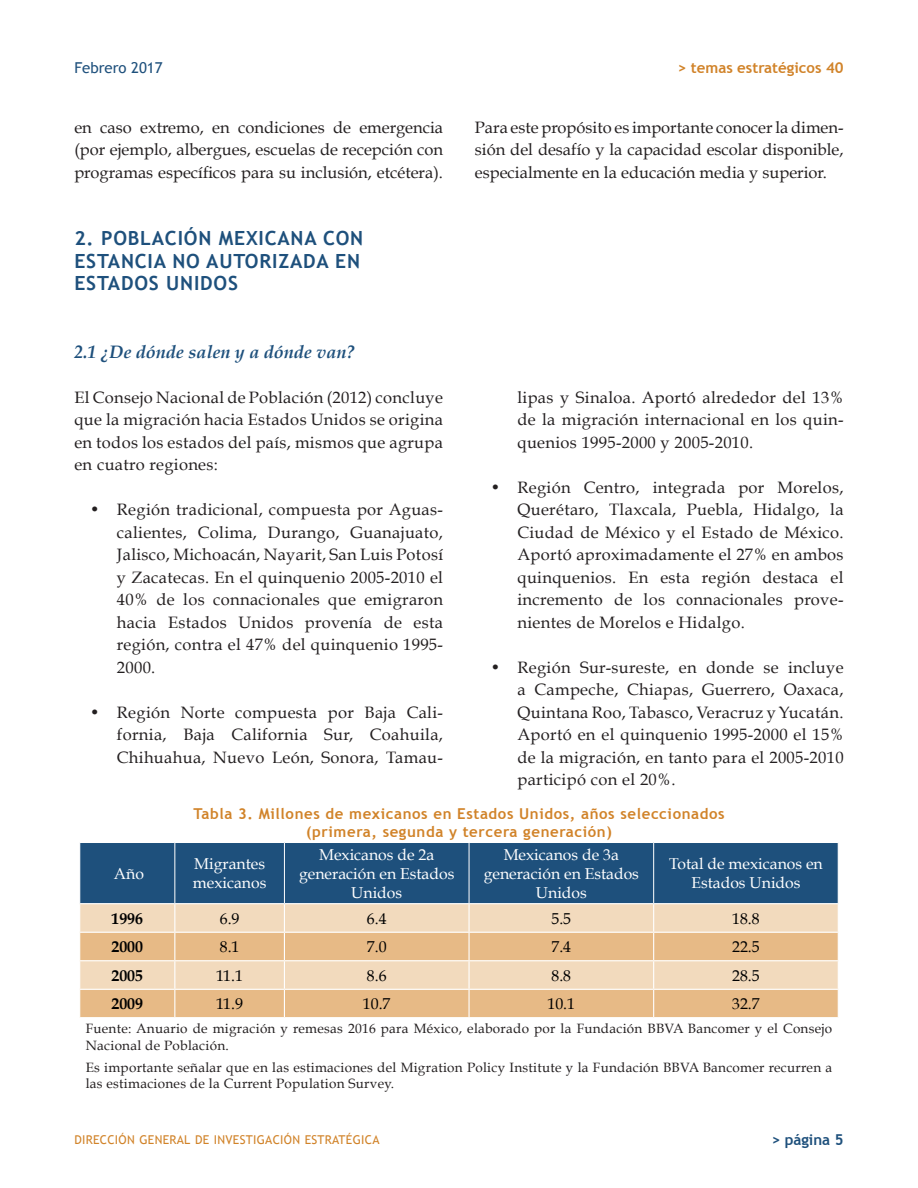
<style>
.page{position:relative;width:918px;height:1188px;background:#fff}
.page>*{position:absolute;margin:0;border:0;box-sizing:border-box;transform-origin:0 0}
.t1{font:700 19.5px/22.5px "Trebuchet MS";letter-spacing:.04em;color:#1e507c}
.subtitulos{font:italic 700 18px "Book Antiqua";color:#1e507c}
.texto_general{font:16.5px/22.5px "Book Antiqua";letter-spacing:.02em;color:#231f20;text-align:justify}
.numeracion{font:16.5px/22.5px "Book Antiqua";letter-spacing:.02em;color:#231f20;text-align:justify}
.t2{font:15.75px/18.9px "Book Antiqua";color:#fff;text-align:center}
.t3{font:15.75px "Book Antiqua";color:#000}
.t4{font:700 15.75px "Book Antiqua";color:#000}
.titulos_tablas{font:700 15px "Trebuchet MS";letter-spacing:.04em;color:#d18329}
.titulos_tablas-2{font:700 15px "Trebuchet MS";color:#d18329}
.t5{font:15px "Trebuchet MS";color:#1e507c}
.t6{font:700 15px "Trebuchet MS";color:#1e507c}
.pie_tablas{font:13.5px/16.5px "Book Antiqua";letter-spacing:.02em;color:#231f20}
.t7{font:12.15px "Trebuchet MS SC900";letter-spacing:.02em;color:#d18329}
</style>
<div class="page">
<div style="left:80px;top:843px;width:758px;height:60px;background:#1e507c"></div>
<svg style="left:80px;top:904px;width:758px;height:28px;background:#f2dabe"></svg>
<svg style="left:80px;top:933px;width:758px;height:84px;background:#eac599"></svg>
<hr style="left:468px;top:904px;width:2px;height:28px;background:#fff">
<hr style="left:468px;top:933px;width:2px;height:27px;background:#fff">
<hr style="left:79px;top:960px;width:96px;height:1px;background:#fff">
<hr style="left:175px;top:960px;width:109px;height:1px;background:#fff">
<hr style="left:284px;top:960px;width:185px;height:1px;background:#fff">
<hr style="left:469px;top:960px;width:185px;height:1px;background:#fff">
<hr style="left:468px;top:961px;width:2px;height:28px;background:#fff">
<hr style="left:654px;top:960px;width:185px;height:1px;background:#fff">
<hr style="left:174px;top:843px;width:1px;height:60px;background:#fff">
<hr style="left:284px;top:843px;width:1px;height:60px;background:#fff">
<hr style="left:469px;top:843px;width:1px;height:60px;background:#fff">
<hr style="left:653px;top:843px;width:1px;height:60px;background:#fff">
<hr style="left:79px;top:989px;width:96px;height:1px;background:#fff">
<hr style="left:175px;top:989px;width:109px;height:1px;background:#fff">
<svg style="left:174px;top:904px;width:1px;height:113px"></svg>
<hr style="left:284px;top:989px;width:185px;height:1px;background:#fff">
<svg style="left:284px;top:904px;width:1px;height:113px"></svg>
<hr style="left:469px;top:989px;width:185px;height:1px;background:#fff">
<hr style="left:468px;top:990px;width:2px;height:27px;background:#fff">
<hr style="left:654px;top:989px;width:185px;height:1px;background:#fff">
<svg style="left:653px;top:904px;width:1px;height:113px"></svg>
<p class="t5" style="left:74px;top:59px;width:90px">Febrero 2017</p>
<p class="titulos_tablas-2" style="left:678px;top:59px;width:167px">&gt; temas estratégicos 40</p>
<p class="texto_general" style="left:74px;top:116px;width:370px">en caso extremo, en condiciones de emergencia (por ejemplo, albergues, escuelas de recepción con programas específicos para su inclusión, etcétera).</p>
<p class="texto_general" style="left:475px;top:116px;width:370px">Para este propósito es importante conocer la dimen&shy;sión del desafío y la capacidad escolar disponible, especialmente en la educación media y superior.</p>
<p class="t1" style="left:74px;top:227px;width:290px">2. POBLACIÓN MEXICANA CON<br>ESTANCIA NO AUTORIZADA EN<br>ESTADOS UNIDOS</p>
<p class="subtitulos" style="left:74px;top:341px;width:282px">2.1 ¿De dónde salen y a dónde van?</p>
<p class="texto_general" style="left:74px;top:386px;width:370px">El Consejo Nacional de Población (2012) concluye que la migración hacia Estados Unidos se origina en todos los estados del país, mismos que agrupa en cuatro regiones:</p>
<p class="texto_general" style="left:117px;top:498px;width:328px;text-indent:-27px">• Región tradicional, compuesta por Aguas&shy;calientes, Colima, Durango, Guanajuato, Jalisco, Michoacán, Nayarit, San Luis Potosí y Zacatecas. En el quinquenio 2005-2010 el 40% de los connacionales que emigraron hacia Estados Unidos provenía de esta región, contra el 47% del quinquenio 1995- 2000.</p>
<p class="texto_general" style="left:117px;top:701px;width:328px;text-indent:-27px">• Región Norte compuesta por Baja Cali&shy;fornia, Baja California Sur, Coahuila, Chihuahua, Nuevo León, Sonora, Tamau-</p>
<p class="numeracion" style="left:517px;top:386px;width:328px">lipas y Sinaloa. Aportó alrededor del 13% de la migración internacional en los quin&shy;quenios 1995-2000 y 2005-2010.</p>
<p class="texto_general" style="left:517px;top:476px;width:328px;text-indent:-27px">• Región Centro, integrada por Morelos, Querétaro, Tlaxcala, Puebla, Hidalgo, la Ciudad de México y el Estado de México.<br>Aportó aproximadamente el 27% en ambos quinquenios. En esta región destaca el incremento de los connacionales prove&shy;nientes de Morelos e Hidalgo.</p>
<p class="texto_general" style="left:517px;top:656px;width:328px;text-indent:-27px">• Región Sur-sureste, en donde se incluye a Campeche, Chiapas, Guerrero, Oaxaca, Quintana Roo, Tabasco, Veracruz y Yucatán.<br>Aportó en el quinquenio 1995-2000 el 15% de la migración, en tanto para el 2005-2010 participó con el 20%.</p>
<p class="titulos_tablas" style="left:193px;top:804px;width:533px">Tabla 3. Millones de mexicanos en Estados Unidos, años seleccionados</p>
<p class="titulos_tablas" style="left:306px;top:822px;width:307px">(primera, segunda y tercera generación)</p>
<p class="t2" style="left:114px;top:864px;width:32px">Año</p>
<p class="t2" style="left:193px;top:855px;width:75px;text-align:left">Migrantes mexicanos</p>
<p class="t2" style="left:299px;top:845px;width:157px">Mexicanos de 2a generación en Estados<br>Unidos</p>
<p class="t2" style="left:484px;top:845px;width:157px">Mexicanos de 3a generación en Estados<br>Unidos</p>
<p class="t2" style="left:669px;top:855px;width:155px">Total de mexicanos en<br>Estados Unidos</p>
<p class="t4" style="left:112px;top:909px;width:33px">1996</p>
<p class="t3" style="left:220px;top:909px;width:21px">6.9</p>
<p class="t3" style="left:367px;top:909px;width:21px">6.4</p>
<p class="t3" style="left:552px;top:909px;width:21px">5.5</p>
<p class="t3" style="left:732px;top:909px;width:29px">18.8</p>
<p class="t4" style="left:112px;top:938px;width:33px">2000</p>
<p class="t3" style="left:220px;top:937px;width:21px">8.1</p>
<p class="t3" style="left:367px;top:937px;width:21px">7.0</p>
<p class="t3" style="left:552px;top:937px;width:21px">7.4</p>
<p class="t3" style="left:732px;top:937px;width:29px">22.5</p>
<p class="t4" style="left:112px;top:966px;width:33px">2005</p>
<p class="t3" style="left:216px;top:966px;width:28px">11.1</p>
<p class="t3" style="left:367px;top:966px;width:21px">8.6</p>
<p class="t3" style="left:552px;top:966px;width:21px">8.8</p>
<p class="t3" style="left:732px;top:966px;width:29px">28.5</p>
<p class="t4" style="left:112px;top:995px;width:33px">2009</p>
<p class="t3" style="left:216px;top:994px;width:28px">11.9</p>
<p class="t3" style="left:363px;top:994px;width:29px">10.7</p>
<p class="t3" style="left:548px;top:994px;width:29px">10.1</p>
<p class="t3" style="left:732px;top:994px;width:29px">32.7</p>
<p class="pie_tablas" style="left:86px;top:1021px;width:748px">Fuente: Anuario de migración y remesas 2016 para México, elaborado por la Fundación BBVA Bancomer y el Consejo<br>Nacional de Población.</p>
<p class="pie_tablas" style="left:86px;top:1059px;width:748px">Es importante señalar que en las estimaciones del Migration Policy Institute y la Fundación BBVA Bancomer recurren a las estimaciones de la Current Population Survey.</p>
<p class="t7" style="left:74px;top:1133px;width:307px">DIRECCIÓN GENERAL DE INVESTIGACIÓN ESTRATÉGICA</p>
<p class="t6" style="left:771px;top:1130px;width:74px">&gt; página 5</p>
</div>
